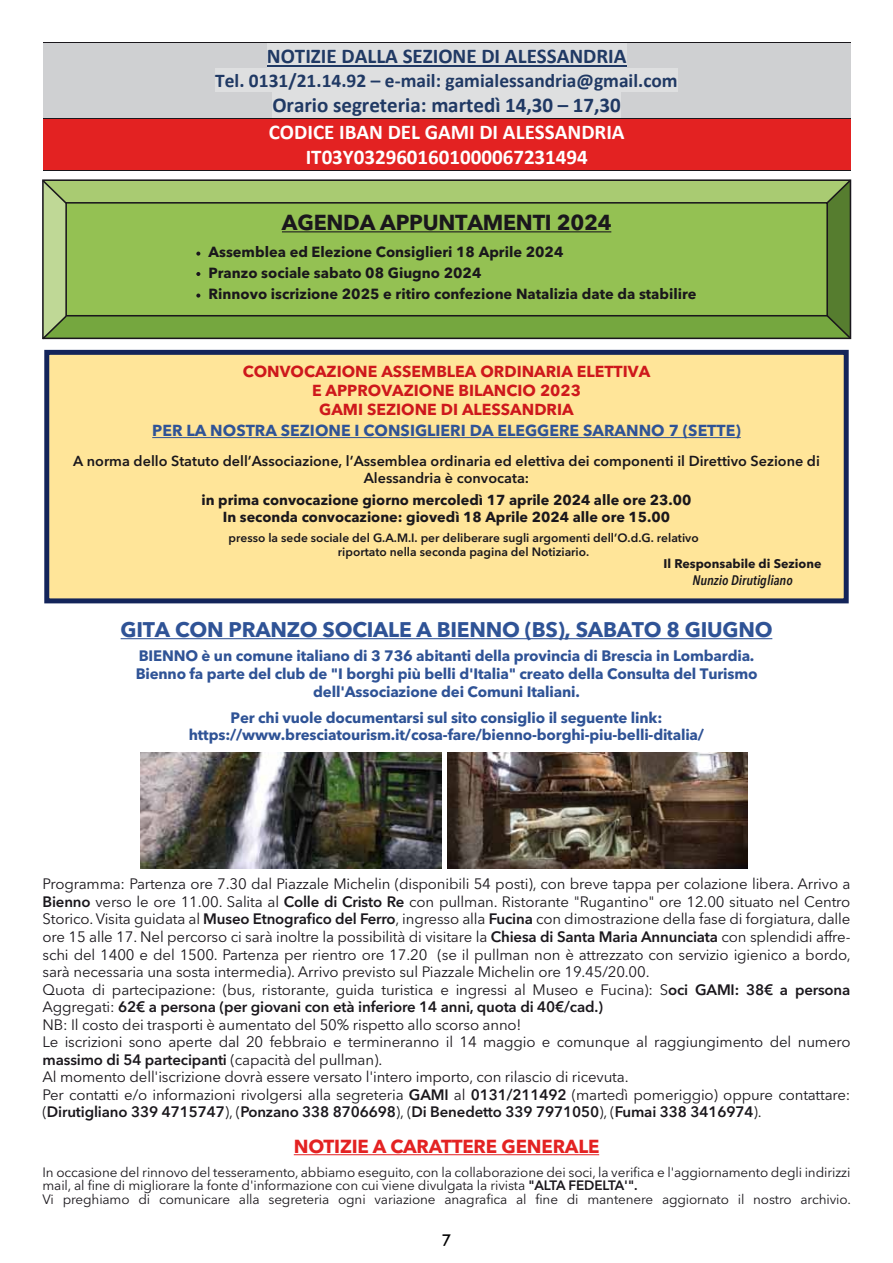
<style>
.page{position:relative;width:893px;height:1263px;background:#fff}
.page>*{position:absolute;margin:0;border:0;box-sizing:border-box;transform-origin:0 0}
.t1{font:700 21.45px "Avenir Next LT Pro";letter-spacing:-.01em;color:#1a171c}
.t2{font:700 21px "Calibri";color:#203964}
.t3{font:700 21px/25.7px "Calibri";color:#fff;text-align:center}
.t4{font:700 21px "Avenir Next LT Pro";letter-spacing:-.01em;color:#2f5396}
.t5{font:700 19.35px "Calibri";color:#203964}
.t6{font:700 18.75px "Avenir Next LT Pro";letter-spacing:-.01em;color:#e32222}
.t7{font:500 16.5px "Futura BT";color:#000}
.t8{font:700 15.9px/19px "Avenir Next LT Pro";color:#ce181c;text-align:center}
.t9{font:700 15.9px "Avenir Next LT Pro";color:#2f5396}
.t10{font:15px/17.5px "Avenir Next LT Pro";letter-spacing:-.01em;color:#1a171c}
.t11{font:700 15px/18px "Avenir Next LT Pro";letter-spacing:-.01em;color:#2f5396;text-align:center}
.t12{font:700 14.55px/20.9px "Avenir Next LT Pro";color:#1a171c}
.t13{font:600 14.4px/17.2px "Avenir Next LT Pro";color:#1a171c;text-align:center}
.t14{font:700 14.4px/17.2px "Avenir Next LT Pro";color:#1a171c;text-align:center}
.t15{font:italic 600 condensed 13.65px "Avenir Next LT Pro";color:#1a171c}
.t16{font:13.5px/13.5px "Avenir Next LT Pro";letter-spacing:-.01em;color:#1a171c}
.t17{font:700 12.45px "Avenir Next LT Pro";color:#1a171c}
.t18{font:600 12px/14.4px "Avenir Next LT Pro";color:#1a171c;text-align:center}
.s1{font-weight:600}
</style>
<div class="page">
<div style="left:43px;top:43px;width:807px;height:75px;background:#cfd0d2"></div>
<div style="left:267px;top:43px;width:359px;height:26px;background:#dedfe0"></div>
<hr style="left:267px;top:65px;width:359px;height:2px;background:#203964">
<div style="left:215px;top:69px;width:463px;height:23px;background:#dedfe0"></div>
<div style="left:272px;top:92px;width:349px;height:26px;background:#dedfe0"></div>
<hr style="left:43px;top:42px;width:807px;height:1px;background:#1a171c">
<div style="left:43px;top:119px;width:807px;height:51px;background:#e32222"></div>
<hr style="left:43px;top:118px;width:807px;height:1px;background:#1a171c">
<hr style="left:43px;top:170px;width:807px;height:1px;background:#1a171c">
<svg style="left:42px;top:179px;width:810px;height:161px"></svg>
<hr style="left:282px;top:231px;width:329px;height:1px;background:#1a171c">
<div style="left:44px;top:350px;width:805px;height:253px;background:#ffe599;border:5px solid #13245a"></div>
<hr style="left:152px;top:437px;width:589px;height:1px;background:#2f5396">
<hr style="left:121px;top:638px;width:651px;height:1px;background:#2f5396">
<img style="left:447px;top:753px;width:301px;height:115px">
<img style="left:141px;top:753px;width:300px;height:115px">
<hr style="left:294px;top:1154px;width:305px;height:1px;background:#e32222">
<h2 class="t2" style="left:267px;top:41px;width:361px">NOTIZIE DALLA SEZIONE DI ALESSANDRIA</h2>
<p class="t5" style="left:215px;top:67px;width:464px">Tel. 0131/21.14.92 – e-mail: gamialessandria@gmail.com</p>
<h2 class="t2" style="left:272px;top:90px;width:350px">Orario segreteria: martedì 14,30 – 17,30</h2>
<h2 class="t3" style="left:269px;top:118px;width:357px">CODICE IBAN DEL GAMI DI ALESSANDRIA<br>IT03Y0329601601000067231494</h2>
<h1 class="t1" style="left:282px;top:209px;width:331px">AGENDA APPUNTAMENTI 2024</h1>
<p class="t12" style="left:209px;top:242px;width:490px">Assemblea ed Elezione Consiglieri 18 Aprile 2024<br>Pranzo sociale sabato 08 Giugno 2024<br>Rinnovo iscrizione 2025 e ritiro confezione Natalizia date da stabilire</p>
<p class="t8" style="left:243px;top:362px;width:409px">CONVOCAZIONE ASSEMBLEA ORDINARIA ELETTIVA<br>E APPROVAZIONE BILANCIO 2023<br>GAMI SEZIONE DI ALESSANDRIA</p>
<p class="t9" style="left:152px;top:421px;width:590px">PER LA NOSTRA SEZIONE I CONSIGLIERI DA ELEGGERE SARANNO 7 (SETTE)</p>
<p class="t13" style="left:73px;top:452px;width:748px">A norma dello Statuto dell’Associazione, l’Assemblea ordinaria ed elettiva dei componenti il Direttivo Sezione di<br>Alessandria è convocata:</p>
<p class="t14" style="left:202px;top:491px;width:491px">in prima convocazione giorno mercoledì 17 aprile 2024 alle ore 23.00<br>In seconda convocazione: giovedì 18 Aprile 2024 alle ore 15.00</p>
<p class="t17" style="left:663px;top:556px;width:159px">Il Responsabile di Sezione</p>
<p class="t15" style="left:692px;top:571px;width:102px">Nunzio Dirutigliano</p>
<h2 class="t4" style="left:121px;top:616px;width:653px">GITA CON PRANZO SOCIALE A BIENNO (BS), SABATO 8 GIUGNO</h2>
<p class="t18" style="left:229px;top:530px;width:472px">presso la sede sociale del G.A.M.I. per deliberare sugli argomenti dell’O.d.G. relativo riportato nella seconda pagina del Notiziario.</p>
<p class="t11" style="left:136px;top:647px;width:623px">BIENNO è un comune italiano di 3 736 abitanti della provincia di Brescia in Lombardia.<br>Bienno fa parte del club de "I borghi più belli d'Italia" creato della Consulta del Turismo dell'Associazione dei Comuni Italiani.</p>
<p class="t11" style="left:189px;top:709px;width:517px;line-height:17px">Per chi vuole documentarsi sul sito consiglio il seguente link: https://www.bresciatourism.it/cosa-fare/bienno-borghi-piu-belli-ditalia/</p>
<p class="t10" style="left:43px;top:875px;width:810px">Programma: Partenza ore 7.30 dal Piazzale Michelin (disponibili 54 posti), con breve tappa per colazione libera. Arrivo a <span class="s1">Bienno</span> verso le ore 11.00. Salita al <span class="s1">Colle di Cristo Re</span> con pullman. Ristorante "Rugantino" ore 12.00 situato nel Centro Storico. Visita guidata al <span class="s1">Museo Etnografico del Ferro</span>, ingresso alla <span class="s1">Fucina</span> con dimostrazione della fase di forgiatura, dalle ore 15 alle 17. Nel percorso ci sarà inoltre la possibilità di visitare la <span class="s1">Chiesa di Santa Maria Annunciata</span> con splendidi affre&shy;schi del 1400 e del 1500. Partenza per rientro ore 17.20 (se il pullman non è attrezzato con servizio igienico a bordo, sarà necessaria una sosta intermedia). Arrivo previsto sul Piazzale Michelin ore 19.45/20.00.<br>Quota di partecipazione: (bus, ristorante, guida turistica e ingressi al Museo e Fucina): S<span class="s1">oci GAMI: 38€ a persona </span>Aggregati: <span class="s1">62€ a persona (per giovani con età inferiore 14 anni, quota di 40€/cad.)<br></span>NB: Il costo dei trasporti è aumentato del 50% rispetto allo scorso anno!<br>Le iscrizioni sono aperte dal 20 febbraio e termineranno il 14 maggio e comunque al raggiungimento del numero <span class="s1">massimo di 54 partecipanti</span> (capacità del pullman).<br>Al momento dell'iscrizione dovrà essere versato l'intero importo, con rilascio di ricevuta.<br>Per contatti e/o informazioni rivolgersi alla segreteria <span class="s1">GAMI</span> al <span class="s1">0131/211492</span> (martedì pomeriggio) oppure contattare: (<span class="s1">Dirutigliano 339 4715747</span>), (<span class="s1">Ponzano 338 8706698</span>), (<span class="s1">Di Benedetto 339 7971050</span>), (<span class="s1">Fumai 338 3416974</span>).</p>
<p class="t6" style="left:294px;top:1135px;width:307px">NOTIZIE A CARATTERE GENERALE</p>
<p class="t16" style="left:43px;top:1165px;width:810px">In occasione del rinnovo del tesseramento, abbiamo eseguito, con la collaborazione dei soci, la verifica e l'aggiornamento degli indirizzi mail, al fine di migliorare la fonte d'informazione con cui viene divulgata la rivista <span class="s1">"ALTA FEDELTA'".<br></span>Vi preghiamo di comunicare alla segreteria ogni variazione anagrafica al fine di mantenere aggiornato il nostro archivio.</p>
<p class="t7" style="left:441px;top:1230px;width:11px">7</p>
</div>
